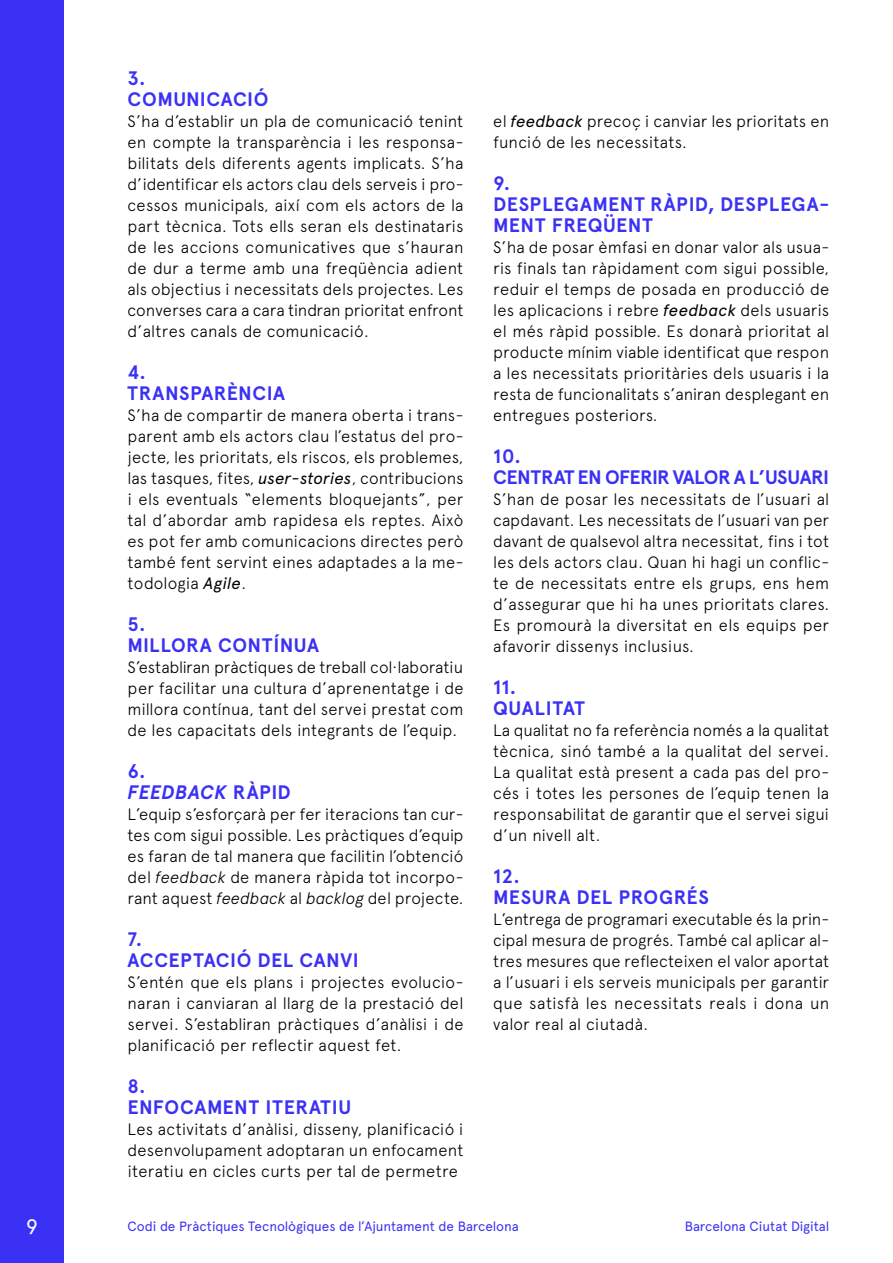
<style>
.page{position:relative;width:893px;height:1263px;background:#fff}
.page>*{position:absolute;margin:0;border:0;box-sizing:border-box;transform-origin:0 0}
.t1{font:21px "Apercu";color:#fff}
.t2{font:700 19.5px/21px "Apercu";letter-spacing:.02em;color:#3b31f5}
.t3{font:700 19.5px/21px "Apercu";letter-spacing:-.03em;color:#3b31f5}
.t4{font:italic 700 19.5px/21px "Apercu";letter-spacing:.02em;color:#3b31f5}
.t5{font:300 16.5px/21px "Apercu";letter-spacing:.01em;color:#000;text-align:justify}
.t6{font:13.5px "Apercu";letter-spacing:-.005em;color:#3b31f5}
.s1{font-weight:400;font-style:italic}
.s2{font-style:normal}
.s3{font-style:italic}
</style>
<div class="page">
<div style="left:0;top:0;width:64px;height:1263px;background:#3b31f5"></div>
<p class="t1" style="left:26px;top:1214px;width:14px">9</p>
<p class="t2" style="left:128px;top:68px;width:142px">3.<br>COMUNICACIÓ</p>
<p class="t5" style="left:128px;top:110px;width:337px">S’ha d’establir un pla de comunicació tenint en compte la transparència i les responsa&shy;bilitats dels diferents agents implicats. S’ha d’identificar els actors clau dels serveis i pro&shy;cessos municipals, així com els actors de la part tècnica. Tots ells seran els destinataris de les accions comunicatives que s’hauran de dur a terme amb una freqüència adient als objectius i necessitats dels projectes. Les converses cara a cara tindran prioritat enfront d’altres canals de comunicació.</p>
<p class="t2" style="left:128px;top:362px;width:159px">4.<br>TRANSPARÈNCIA</p>
<p class="t5" style="left:128px;top:404px;width:337px">S’ha de compartir de manera oberta i trans&shy;parent amb els actors clau l’estatus del pro&shy;jecte, les prioritats, els riscos, els problemes, las tasques, fites, <span class="s1">user-stories</span>, contribucions i els eventuals “elements bloquejants”, per tal d’abordar amb rapidesa els reptes. Això es pot fer amb comunicacions directes però també fent servint eines adaptades a la me&shy;todologia <span class="s1">Agile</span>.</p>
<p class="t2" style="left:128px;top:614px;width:193px">5.<br>MILLORA CONTÍNUA</p>
<p class="t5" style="left:128px;top:656px;width:337px">S’establiran pràctiques de treball col·laboratiu per facilitar una cultura d’aprenentatge i de millora contínua, tant del servei prestat com de les capacitats dels integrants de l’equip.</p>
<p class="t4" style="left:128px;top:761px;width:165px"><span class="s2">6.<br></span>FEEDBACK <span class="s2">RÀPID</span></p>
<p class="t5" style="left:128px;top:803px;width:337px">L’equip s’esforçarà per fer iteracions tan cur&shy;tes com sigui possible. Les pràctiques d’equip es faran de tal manera que facilitin l’obtenció del <span class="s3">feedback</span> de manera ràpida tot incorpo&shy;rant aquest <span class="s3">feedback</span> al <span class="s3">backlog</span> del projecte.</p>
<p class="t2" style="left:128px;top:929px;width:233px">7.<br>ACCEPTACIÓ DEL CANVI</p>
<p class="t5" style="left:128px;top:971px;width:337px">S’entén que els plans i projectes evolucio&shy;naran i canviaran al llarg de la prestació del servei. S’establiran pràctiques d’anàlisi i de planificació per reflectir aquest fet.</p>
<p class="t2" style="left:128px;top:1076px;width:225px">8.<br>ENFOCAMENT ITERATIU</p>
<p class="t5" style="left:128px;top:1118px;width:337px">Les activitats d’anàlisi, disseny, planificació i desenvolupament adoptaran un enfocament iteratiu en cicles curts per tal de permetre</p>
<p class="t5" style="left:493px;top:110px;width:337px">el <span class="s1">feedback</span> precoç i canviar les prioritats en funció de les necessitats.</p>
<p class="t2" style="left:493px;top:173px;width:337px">9.<br>DESPLEGAMENT RÀPID, DESPLEGA-<br>MENT FREQÜENT</p>
<p class="t5" style="left:493px;top:236px;width:337px">S’ha de posar èmfasi en donar valor als usua&shy;ris finals tan ràpidament com sigui possible, reduir el temps de posada en producció de les aplicacions i rebre <span class="s1">feedback</span> dels usuaris el més ràpid possible. Es donarà prioritat al producte mínim viable identificat que respon a les necessitats prioritàries dels usuaris i la resta de funcionalitats s’aniran desplegant en entregues posteriors.</p>
<p class="t3" style="left:493px;top:446px;width:337px">10.<br>CENTRAT EN OFERIR VALOR A L’USUARI</p>
<p class="t5" style="left:493px;top:488px;width:337px">S’han de posar les necessitats de l’usuari al capdavant. Les necessitats de l’usuari van per davant de qualsevol altra necessitat, fins i tot les dels actors clau. Quan hi hagi un conflic&shy;te de necessitats entre els grups, ens hem d’assegurar que hi ha unes prioritats clares.<br>Es promourà la diversitat en els equips per afavorir dissenys inclusius.</p>
<p class="t2" style="left:493px;top:677px;width:93px">11.<br>QUALITAT</p>
<p class="t5" style="left:493px;top:719px;width:337px">La qualitat no fa referència només a la qualitat tècnica, sinó també a la qualitat del servei.<br>La qualitat està present a cada pas del pro&shy;cés i totes les persones de l’equip tenen la responsabilitat de garantir que el servei sigui d’un nivell alt.</p>
<p class="t2" style="left:493px;top:866px;width:217px">12.<br>MESURA DEL PROGRÉS</p>
<p class="t5" style="left:493px;top:908px;width:337px">L’entrega de programari executable és la prin&shy;cipal mesura de progrés. També cal aplicar al&shy;tres mesures que reflecteixen el valor aportat a l’usuari i els serveis municipals per garantir que satisfà les necessitats reals i dona un valor real al ciutadà.</p>
<p class="t6" style="left:128px;top:1218px;width:393px">Codi de Pràctiques Tecnològiques de l’Ajuntament de Barcelona</p>
<p class="t6" style="left:685px;top:1218px;width:146px">Barcelona Ciutat Digital</p>
</div>
